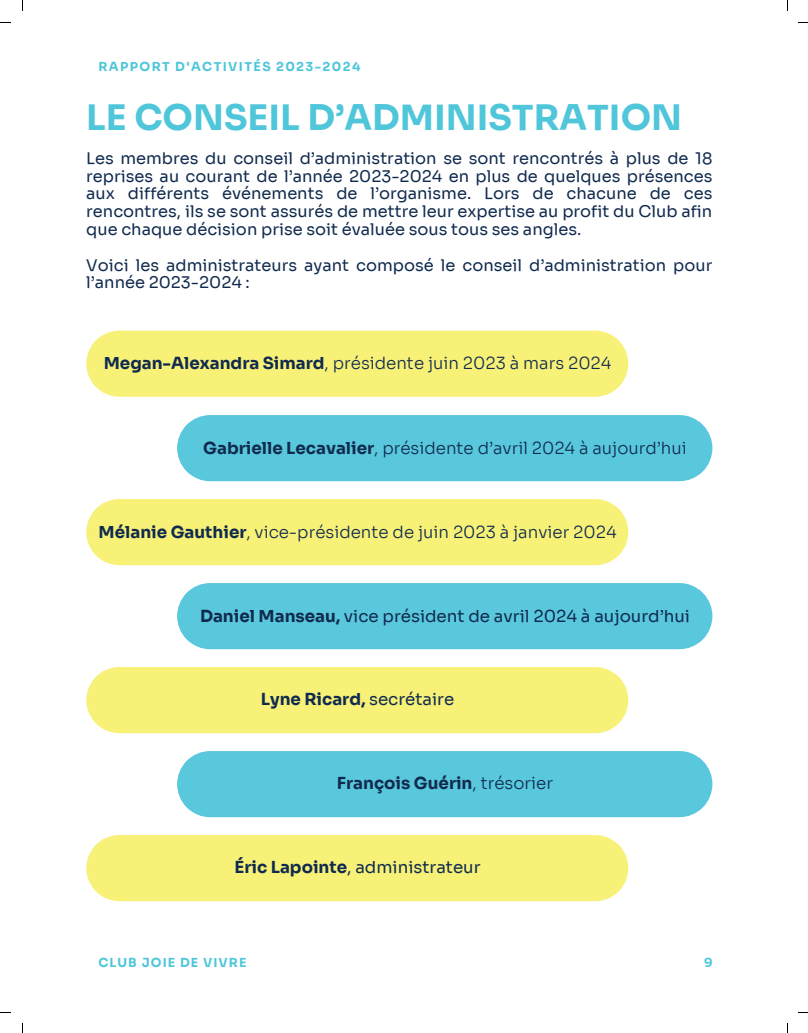
<style>
.page{position:relative;width:808px;height:1033px;background:#fff}
.page>*{position:absolute;margin:0;border:0;box-sizing:border-box;transform-origin:0 0}
.t1{font:700 35.25px "Sora";color:#4fc6da}
.t2{font:300 16.62px "Sora";color:#102a4e}
.t3{font:16.62px "Sora";color:#102a4e}
.t4{font:700 16.62px "Sora";color:#102a4e}
.t5{font:16.25px/17.8px "Sora";color:#102a4e;text-align:justify}
.t6{font:700 12.5px "Sora";letter-spacing:.11em;color:#4fc6da}
.t7{font:700 12.5px "Sora";letter-spacing:.085em;color:#4fc6da}
.s1{font-weight:700}
.s2{font-weight:400}
.s3{font-weight:300}
</style>
<div class="page">
<div style="left:86px;top:330px;width:542px;height:67px;background:#f7f178"></div>
<div style="left:177px;top:415px;width:535px;height:66px;background:#59c8dc"></div>
<div style="left:86px;top:499px;width:542px;height:66px;background:#f7f178"></div>
<div style="left:177px;top:583px;width:535px;height:66px;background:#59c8dc"></div>
<div style="left:86px;top:667px;width:542px;height:66px;background:#f7f178"></div>
<div style="left:177px;top:751px;width:535px;height:66px;background:#59c8dc"></div>
<div style="left:86px;top:835px;width:542px;height:66px;background:#f7f178"></div>
<p class="t6" style="left:98px;top:56px;width:263px">RAPPORT D'ACTIVITÉS 2023-2024</p>
<h1 class="t1" style="left:86px;top:87px;width:597px">LE CONSEIL D’ADMINISTRATION</h1>
<p class="t5" style="left:86px;top:147px;width:627px">Les membres du conseil d’administration se sont rencontrés à plus de 18 reprises au courant de l’année 2023-2024 en plus de quelques présences aux différents événements de l’organisme. Lors de chacune de ces rencontres, ils se sont assurés de mettre leur expertise au profit du Club afin que chaque décision prise soit évaluée sous tous ses angles.</p>
<p class="t5" style="left:86px;top:254px;width:627px">Voici les administrateurs ayant composé le conseil d’administration pour l’année 2023-2024 :</p>
<p class="t2" style="left:104px;top:349px;width:509px"><span class="s1">Megan-Alexandra Simard</span>, présidente juin 2023 à mars 2024</p>
<p class="t2" style="left:203px;top:434px;width:485px"><span class="s1">Gabrielle Lecavalier</span>, présidente d’avril 2024 à aujourd’hui</p>
<p class="t2" style="left:99px;top:518px;width:519px"><span class="s1">Mélanie Gauthier</span>, vice-présidente de juin 2023 à janvier 2024</p>
<p class="t3" style="left:200px;top:602px;width:491px"><span class="s1">Daniel Manseau,</span> vice président de avril 2024 à aujourd’hui</p>
<p class="t4" style="left:261px;top:685px;width:195px">Lyne Ricard, <span class="s2">secrétaire</span></p>
<p class="t4" style="left:337px;top:769px;width:218px">François Guérin<span class="s3">, trésorier</span></p>
<p class="t3" style="left:234px;top:853px;width:247px"><span class="s1">Éric Lapointe</span>, administrateur</p>
<p class="t7" style="left:98px;top:952px;width:150px">CLUB JOIE DE VIVRE</p>
<p class="t6" style="left:704px;top:952px;width:10px">9</p>
</div>
